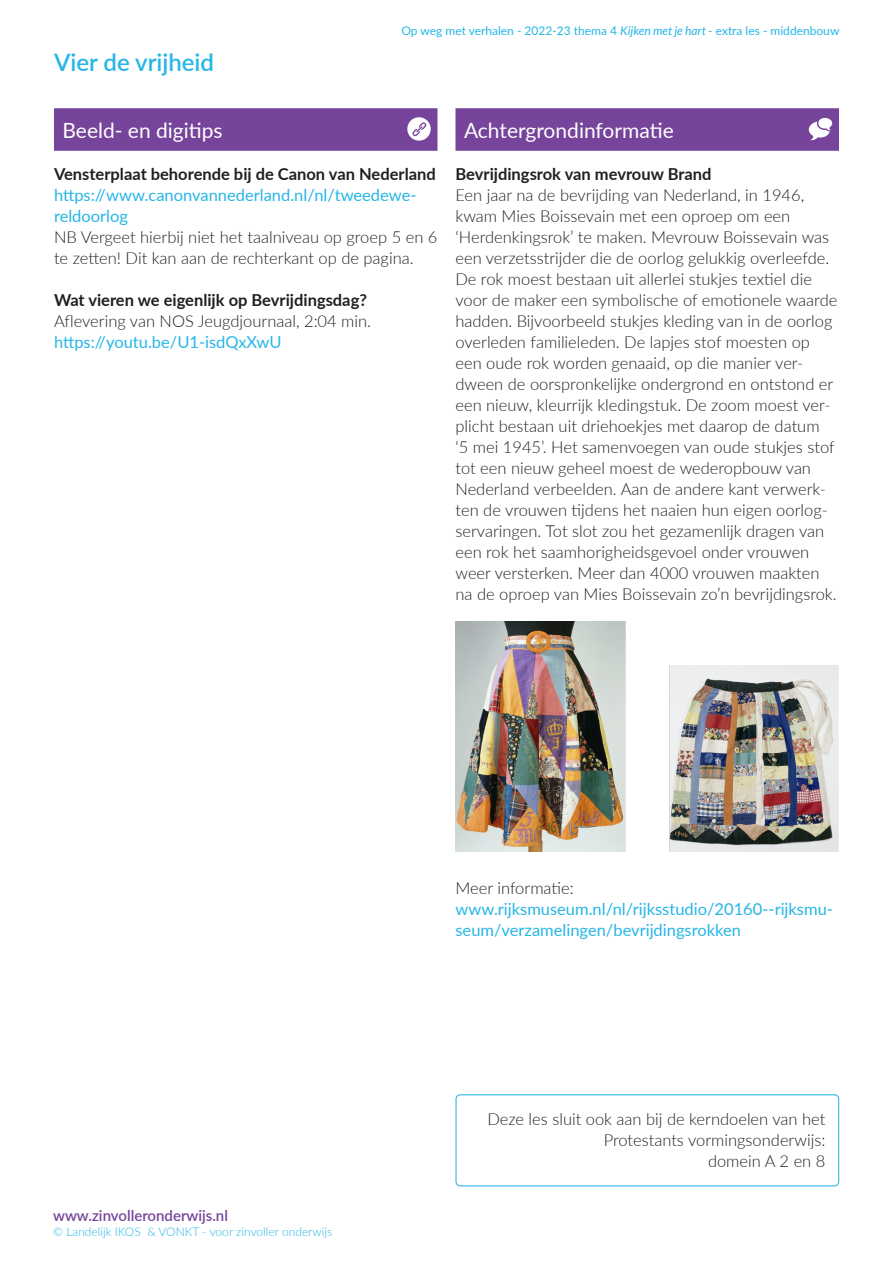
<style>
.page{position:relative;width:893px;height:1263px;background:#fff}
.page>*{position:absolute;margin:0;border:0;box-sizing:border-box;transform-origin:0 0}
.t1{font:600 24px "Lato";color:#26b6e7}
.t2{font:21px "Lato";color:#fff}
.t3{font:300 16.5px/21px "Lato";color:#231f20}
.t4{font:16.5px/21px "Lato";color:#26b6e7}
.t5{font:700 16.5px "Lato";color:#231f20}
.t6{font:600 15px "Lato";color:#76449a}
.t7{font:12px "Lato";color:#26b6e7}
.t8{font:300 12px "Lato";color:#26b6e7}
.s1{font-style:italic}
</style>
<div class="page">
<div style="left:455px;top:108px;width:384px;height:43px;background:#76449a"></div>
<img style="left:455px;top:621px;width:171px;height:231px">
<svg style="left:809px;top:118px;width:23px;height:23px"></svg>
<div style="left:54px;top:108px;width:383px;height:43px;background:#76449a"></div>
<svg style="left:407px;top:117px;width:24px;height:24px"></svg>
<svg style="left:412px;top:122px;width:14px;height:14px"></svg>
<div style="left:455px;top:1094px;width:384px;height:92px;border:1px solid #26b6e7;border-radius:4px"></div>
<img style="left:669px;top:665px;width:170px;height:186px">
<h1 class="t1" style="left:54px;top:45px;width:162px">Vier de vrijheid</h1>
<p class="t7" style="left:401px;top:22px;width:439px">Op weg met verhalen - 2022-23 thema 4 <span class="s1">Kijken met je hart</span> - extra les - middenbouw</p>
<p class="t2" style="left:63px;top:115px;width:162px">Beeld- en digitips</p>
<p class="t5" style="left:54px;top:162px;width:383px">Vensterplaat behorende bij de Canon van Nederland</p>
<p class="t4" style="left:54px;top:184px;width:364px">https://www.canonvannederland.nl/nl/tweedewe&shy;reldoorlog</p>
<p class="t3" style="left:54px;top:226px;width:385px">NB Vergeet hierbij niet het taalniveau op groep 5 en 6 te zetten! Dit kan aan de rechterkant op de pagina.</p>
<p class="t5" style="left:54px;top:288px;width:314px">Wat vieren we eigenlijk op Bevrijdingsdag?</p>
<p class="t3" style="left:54px;top:310px;width:319px">Aflevering van NOS Jeugdjournaal, 2:04 min.</p>
<p class="t4" style="left:54px;top:331px;width:229px">https://youtu.be/U1-isdQxXwU</p>
<p class="t2" style="left:464px;top:115px;width:211px">Achtergrondinformatie</p>
<p class="t5" style="left:455px;top:162px;width:257px">Bevrijdingsrok van mevrouw Brand</p>
<p class="t3" style="left:455px;top:184px;width:383px">Een jaar na de bevrijding van Nederland, in 1946, kwam Mies Boissevain met een oproep om een ‘Herdenkingsrok’ te maken. Mevrouw Boissevain was een verzetsstrijder die de oorlog gelukkig overleefde.<br>De rok moest bestaan uit allerlei stukjes textiel die voor de maker een symbolische of emotionele waarde hadden. Bijvoorbeeld stukjes kleding van in de oorlog overleden familieleden. De lapjes stof moesten op een oude rok worden genaaid, op die manier ver&shy;dween de oorspronkelijke ondergrond en ontstond er een nieuw, kleurrijk kledingstuk. De zoom moest ver&shy;plicht bestaan uit driehoekjes met daarop de datum<br>‘5 mei 1945’. Het samenvoegen van oude stukjes stof tot een nieuw geheel moest de wederopbouw van Nederland verbeelden. Aan de andere kant verwerk&shy;ten de vrouwen tijdens het naaien hun eigen oorlog&shy;servaringen. Tot slot zou het gezamenlijk dragen van een rok het saamhorigheidsgevoel onder vrouwen weer versterken. Meer dan 4000 vrouwen maakten na de oproep van Mies Boissevain zo’n bevrijdingsrok.</p>
<p class="t6" style="left:53px;top:1205px;width:176px">www.zinvolleronderwijs.nl</p>
<p class="t8" style="left:53px;top:1223px;width:280px">© Landelijk IKOS &amp; VONKT - voor zinvoller onderwijs</p>
<p class="t3" style="left:455px;top:877px;width:120px">Meer informatie:</p>
<p class="t4" style="left:455px;top:898px;width:379px">www.rijksmuseum.nl/nl/rijksstudio/20160--rijksmu&shy;seum/verzamelingen/bevrijdingsrokken</p>
<p class="t3" style="left:487px;top:1108px;width:339px;text-align:right">Deze les sluit ook aan bij de kerndoelen van het<br>Protestants vormingsonderwijs:<br>domein A 2 en 8</p>
</div>
